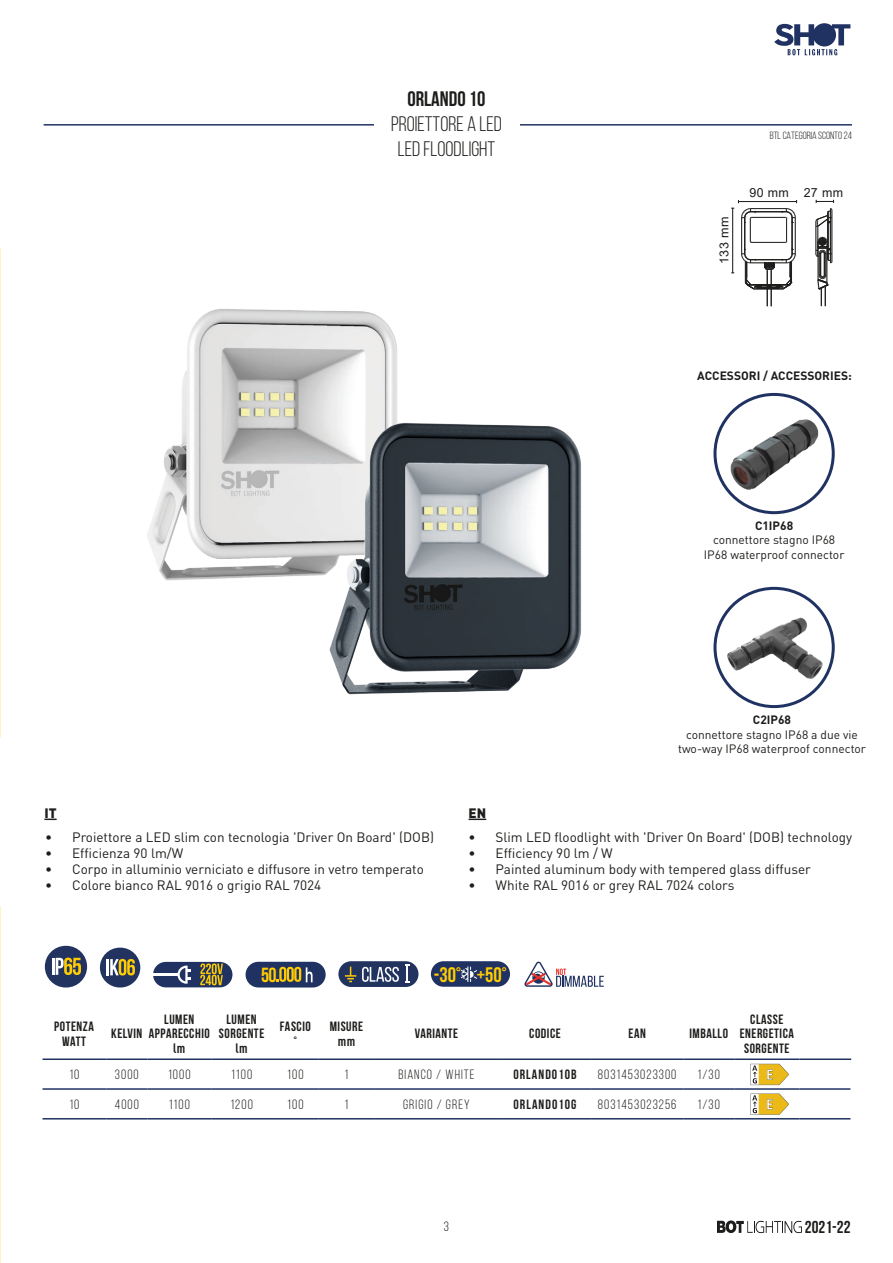
<style>
.page{position:relative;width:893px;height:1263px;background:#fff}
.page>*{position:absolute;margin:0;border:0;box-sizing:border-box;transform-origin:0 0}
.t1{font:21px/25.2px "Bebas Neue";color:#1d1d1b;text-align:center}
.t2{font:700 21px "Bebas Neue";color:#1d1d1b}
.t3{font:700 21px "Bebas Neue";color:#fc0}
.t4{font:700 20.4px "Bebas Neue";color:#fc0}
.t5{font:700 17.25px "Bebas Neue";color:#1d1d1b}
.t6{font:13.5px "DIN";color:#1d1d1b}
.t7{font:700 13.5px/14.4px "Bebas Neue";letter-spacing:.04em;color:#1d1d1b;text-align:center}
.t8{font:13.5px "Bebas Neue";letter-spacing:.08em;color:#1d1d1b}
.t9{font:700 13.5px "Bebas Neue";letter-spacing:.08em;color:#1d1d1b}
.t10{font:700 condensed 13.5px "DIN Pro";color:#1d1d1b}
.t11{font:900 13.5px "DIN";color:#1d1d1b}
.t12{font:12.6px "Arial";letter-spacing:.03em;color:#1d1d1b}
.t13{font:12.45px "Arial";color:#1d1d1b}
.t14{font:12px/14.4px "DIN";color:#1d1d1b;text-align:center}
.t15{font:700 12px "DIN";color:#1d1d1b}
.t16{font:10.5px "Bebas Neue";color:#1d1d1b}
</style>
<div class="page">
<img style="left:147px;top:309px;width:250px;height:272px">
<hr style="left:44px;top:124px;width:808px;height:2px;background:#203262">
<div style="left:374px;top:74px;width:145px;height:98px;background:#fff"></div>
<svg style="left:44px;top:818px;width:13px;height:2px"></svg>
<svg style="left:469px;top:818px;width:17px;height:2px"></svg>
<svg style="left:524px;top:962px;width:80px;height:25px"></svg>
<hr style="left:591px;top:1088px;width:92px;height:2px;background:#203262">
<hr style="left:591px;top:1118px;width:92px;height:1px;background:#203262">
<hr style="left:683px;top:1088px;width:51px;height:2px;background:#203262">
<hr style="left:683px;top:1118px;width:51px;height:1px;background:#203262">
<hr style="left:147px;top:1088px;width:64px;height:2px;background:#203262">
<hr style="left:211px;top:1088px;width:61px;height:2px;background:#203262">
<hr style="left:147px;top:1118px;width:64px;height:1px;background:#203262">
<hr style="left:211px;top:1118px;width:61px;height:1px;background:#203262">
<hr style="left:43px;top:1088px;width:63px;height:2px;background:#203262">
<hr style="left:106px;top:1088px;width:41px;height:2px;background:#203262">
<hr style="left:272px;top:1088px;width:47px;height:2px;background:#203262">
<hr style="left:319px;top:1088px;width:55px;height:2px;background:#203262">
<hr style="left:374px;top:1088px;width:125px;height:2px;background:#203262">
<hr style="left:43px;top:1118px;width:63px;height:1px;background:#203262">
<hr style="left:106px;top:1118px;width:41px;height:1px;background:#203262">
<hr style="left:272px;top:1118px;width:47px;height:1px;background:#203262">
<hr style="left:319px;top:1118px;width:55px;height:1px;background:#203262">
<hr style="left:374px;top:1118px;width:125px;height:1px;background:#203262">
<hr style="left:499px;top:1088px;width:92px;height:2px;background:#203262">
<hr style="left:499px;top:1118px;width:92px;height:1px;background:#203262">
<hr style="left:799px;top:1058px;width:52px;height:2px;background:#203262">
<hr style="left:734px;top:1088px;width:65px;height:2px;background:#203262">
<hr style="left:799px;top:1088px;width:51px;height:2px;background:#203262">
<hr style="left:734px;top:1118px;width:65px;height:1px;background:#203262">
<hr style="left:799px;top:1118px;width:51px;height:1px;background:#203262">
<hr style="left:738px;top:201px;width:59px;height:1px;background:#1d1d1b">
<hr style="left:732px;top:208px;width:1px;height:65px;background:#1d1d1b">
<hr style="left:741px;top:218px;width:1px;height:36px;background:#1d1d1b">
<hr style="left:744px;top:218px;width:1px;height:36px;background:#1d1d1b">
<hr style="left:745px;top:218px;width:1px;height:36px;background:#1d1d1b">
<hr style="left:751px;top:242px;width:34px;height:1px;background:#1d1d1b">
<hr style="left:792px;top:218px;width:1px;height:36px;background:#1d1d1b">
<hr style="left:795px;top:218px;width:1px;height:36px;background:#1d1d1b">
<hr style="left:751px;top:217px;width:34px;height:1px;background:#1d1d1b">
<hr style="left:751px;top:212px;width:35px;height:1px;background:#1d1d1b">
<hr style="left:751px;top:211px;width:35px;height:1px;background:#1d1d1b">
<hr style="left:751px;top:208px;width:35px;height:1px;background:#1d1d1b">
<svg style="left:781px;top:200px;width:16px;height:43px"></svg>
<svg style="left:731px;top:200px;width:25px;height:43px"></svg>
<hr style="left:767px;top:271px;width:1px;height:35px;background:#1d1d1b">
<hr style="left:771px;top:271px;width:1px;height:35px;background:#1d1d1b">
<svg style="left:741px;top:249px;width:55px;height:41px"></svg>
<svg style="left:816px;top:200px;width:18px;height:106px"></svg>
<div style="left:338px;top:961px;width:80px;height:26px;background:#223360;border-radius:13px"></div>
<svg style="left:362px;top:967px;width:37px;height:15px"></svg>
<svg style="left:345px;top:967px;width:11px;height:15px"></svg>
<svg style="left:405px;top:964px;width:5px;height:18px"></svg>
<img style="left:317px;top:409px;width:265px;height:286px">
<div style="left:45px;top:946px;width:42px;height:41px;background:#223360;border-radius:21px"></div>
<hr style="left:52px;top:958px;width:3px;height:17px;background:#fff">
<svg style="left:56px;top:957px;width:25px;height:18px"></svg>
<div style="left:100px;top:948px;width:40px;height:39px;background:#223360;border-radius:20px"></div>
<svg style="left:107px;top:959px;width:28px;height:16px"></svg>
<div style="left:153px;top:962px;width:79px;height:25px;background:#203262;border-radius:13px"></div>
<svg style="left:200px;top:963px;width:23px;height:22px"></svg>
<hr style="left:153px;top:973px;width:26px;height:3px;background:#fff">
<svg style="left:177px;top:965px;width:14px;height:19px"></svg>
<div style="left:246px;top:962px;width:80px;height:25px;background:#203262;border-radius:13px"></div>
<svg style="left:277px;top:967px;width:36px;height:15px"></svg>
<svg style="left:43px;top:1058px;width:807px;height:27px"></svg>
<svg style="left:750px;top:1093px;width:39px;height:22px"></svg>
<div style="left:431px;top:961px;width:79px;height:26px;background:#203262;border-radius:13px"></div>
<svg style="left:461px;top:966px;width:16px;height:16px"></svg>
<svg style="left:774px;top:24px;width:76px;height:31px"></svg>
<img style="left:718px;top:613px;width:109px;height:69px">
<div style="left:713px;top:587px;width:122px;height:121px;border:3px solid #203262;border-radius:50%"></div>
<img style="left:725px;top:408px;width:104px;height:87px">
<div style="left:713px;top:393px;width:122px;height:121px;border:3px solid #203262;border-radius:50%"></div>
<svg style="left:717px;top:1220px;width:85px;height:13px"></svg>
<h1 class="t2" style="left:407px;top:87px;width:80px">ORLANDO 10</h1>
<h1 class="t1" style="left:391px;top:111px;width:112px">PROIETTORE A LED<br>LED FLOODLIGHT</h1>
<p class="t16" style="left:770px;top:130px;width:84px">BTL CATEGORIA SCONTO 24</p>
<p class="t13" style="left:716px;top:264px;width:49px;rotate:-90deg">133 mm</p>
<p class="t12" style="left:750px;top:184px;width:95px">90 mm 27 mm</p>
<p class="t15" style="left:697px;top:367px;width:156px">ACCESSORI / ACCESSORIES:</p>
<p class="t15" style="left:755px;top:518px;width:40px">C1IP68</p>
<p class="t14" style="left:704px;top:532px;width:142px">connettore stagno IP68<br>IP68 waterproof connector</p>
<p class="t15" style="left:753px;top:712px;width:40px">C2IP68</p>
<p class="t14" style="left:678px;top:727px;width:189px">connettore stagno IP68 a due vie two-way IP68 waterproof connector</p>
<p class="t11" style="left:44px;top:804px;width:14px">IT</p>
<p class="t6" style="left:45px;top:828px;width:390px">• Proiettore a LED slim con tecnologia 'Driver On Board' (DOB)</p>
<p class="t6" style="left:45px;top:844px;width:140px">• Efficienza 90 lm/W</p>
<p class="t6" style="left:45px;top:861px;width:380px">• Corpo in alluminio verniciato e diffusore in vetro temperato</p>
<p class="t6" style="left:45px;top:877px;width:278px">• Colore bianco RAL 9016 o grigio RAL 7024</p>
<p class="t11" style="left:469px;top:804px;width:19px">EN</p>
<p class="t6" style="left:469px;top:828px;width:385px">• Slim LED floodlight with 'Driver On Board' (DOB) technology</p>
<p class="t6" style="left:469px;top:844px;width:146px">• Efficiency 90 lm / W</p>
<p class="t6" style="left:469px;top:861px;width:344px">• Painted aluminum body with tempered glass diffuser</p>
<p class="t6" style="left:469px;top:877px;width:267px">• White RAL 9016 or grey RAL 7024 colors</p>
<h2 class="t4" style="left:261px;top:963px;width:17px">50</h2>
<h1 class="t3" style="left:434px;top:963px;width:74px">-30° +50°</h1>
<p class="t7" style="left:149px;top:1012px;width:63px">LUMEN<br>APPARECCHIO</p>
<p class="t10" style="left:173px;top:1038px;width:14px">lm</p>
<p class="t7" style="left:54px;top:1019px;width:41px">POTENZA<br>WATT</p>
<p class="t7" style="left:111px;top:1026px;width:33px">KELVIN</p>
<p class="t7" style="left:219px;top:1012px;width:47px">LUMEN<br>SORGENTE</p>
<p class="t10" style="left:235px;top:1038px;width:14px">lm</p>
<p class="t7" style="left:280px;top:1019px;width:32px">FASCIO °</p>
<p class="t7" style="left:330px;top:1019px;width:35px">MISURE</p>
<p class="t10" style="left:338px;top:1031px;width:19px">mm</p>
<p class="t7" style="left:415px;top:1026px;width:45px">VARIANTE</p>
<p class="t7" style="left:529px;top:1026px;width:33px">CODICE</p>
<p class="t7" style="left:628px;top:1026px;width:19px">EAN</p>
<p class="t7" style="left:689px;top:1026px;width:40px">IMBALLO</p>
<p class="t8" style="left:69px;top:1067px;width:12px">10</p>
<p class="t8" style="left:115px;top:1067px;width:25px">3000</p>
<p class="t8" style="left:168px;top:1067px;width:24px">1000</p>
<p class="t8" style="left:231px;top:1067px;width:23px">1100</p>
<p class="t8" style="left:287px;top:1067px;width:18px">100</p>
<p class="t8" style="left:344px;top:1067px;width:5px">1</p>
<p class="t8" style="left:398px;top:1067px;width:78px">BIANCO / WHITE</p>
<p class="t9" style="left:513px;top:1067px;width:65px">ORLANDO10B</p>
<p class="t8" style="left:598px;top:1067px;width:80px">8031453023300</p>
<p class="t8" style="left:698px;top:1067px;width:24px">1/30</p>
<p class="t8" style="left:69px;top:1097px;width:12px">10</p>
<p class="t8" style="left:115px;top:1097px;width:26px">4000</p>
<p class="t8" style="left:169px;top:1097px;width:23px">1100</p>
<p class="t8" style="left:230px;top:1097px;width:24px">1200</p>
<p class="t8" style="left:287px;top:1097px;width:18px">100</p>
<p class="t8" style="left:345px;top:1097px;width:5px">1</p>
<p class="t8" style="left:403px;top:1097px;width:68px">GRIGIO / GREY</p>
<p class="t9" style="left:513px;top:1097px;width:65px">ORLANDO10G</p>
<p class="t8" style="left:598px;top:1097px;width:80px">8031453023256</p>
<p class="t8" style="left:698px;top:1097px;width:24px">1/30</p>
<p class="t7" style="left:740px;top:1012px;width:56px">CLASSE<br>ENERGETICA<br>SORGENTE</p>
<p class="t8" style="left:444px;top:1219px;width:7px">3</p>
<p class="t5" style="left:805px;top:1217px;width:47px">2021-22</p>
</div>
